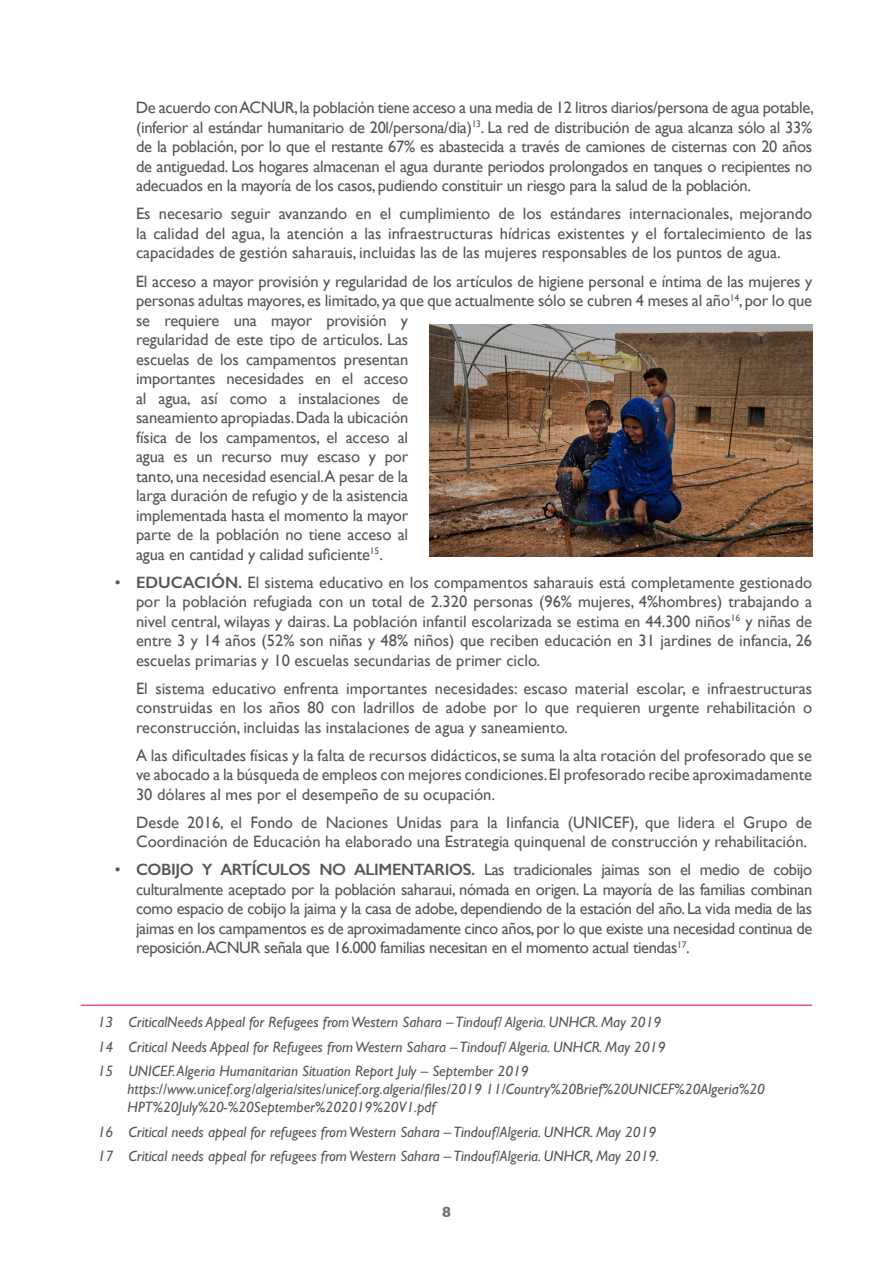
<style>
.page{position:relative;width:893px;height:1263px;background:#fff}
.page>*{position:absolute;margin:0;border:0;box-sizing:border-box;transform-origin:0 0}
.t1{font:16.5px/19.5px "Gill Sans";letter-spacing:-.01em;color:#575756;text-align:justify}
.t2{font:italic 15px/24.3px "Gill Sans";color:#575756}
.t3{font:700 15px "Gill Sans";color:#706f6f}
.s1{font-weight:600}
</style>
<div class="page">
<img style="left:429px;top:324px;width:384px;height:233px">
<hr style="left:81px;top:1005px;width:731px;height:1px;background:#da0032">
<p class="t1" style="left:136px;top:98px;width:680px">De acuerdo con ACNUR, la población tiene acceso a una media de 12 litros diarios/persona de agua potable, (inferior al estándar humanitario de 20l/persona/dia)<sup>13</sup>. La red de distribución de agua alcanza sólo al 33% de la población, por lo que el restante 67% es abastecida a través de camiones de cisternas con 20 años de antiguedad. Los hogares almacenan el agua durante periodos prolongados en tanques o recipientes no adecuados en la mayoría de los casos, pudiendo constituir un riesgo para la salud de la población.</p>
<p class="t1" style="left:136px;top:204px;width:678px">Es necesario seguir avanzando en el cumplimiento de los estándares internacionales, mejorando la calidad del agua, la atención a las infraestructuras hídricas existentes y el fortalecimiento de las capacidades de gestión saharauis, incluidas las de las mujeres responsables de los puntos de agua.</p>
<p class="t1" style="left:136px;top:271px;width:678px;text-align:left">El acceso a mayor provisión y regularidad de los artículos de higiene personal e íntima de las mujeres y personas adultas mayores, es limitado, ya que que actualmente sólo se cubren 4 meses al año<sup>14</sup>, por lo que se requiere una mayor provisión y<br>regularidad de este tipo de articulos. Las<br>escuelas de los campamentos presentan<br>importantes necesidades en el acceso<br>al agua, así como a instalaciones de<br>saneamiento apropiadas. Dada la ubicación<br>física de los campamentos, el acceso al<br>agua es un recurso muy escaso y por<br>tanto, una necesidad esencial.A pesar de la<br>larga duración de refugio y de la asistencia<br>implementada hasta el momento la mayor<br>parte de la población no tiene acceso al<br>agua en cantidad y calidad suficiente<sup>15</sup>.</p>
<p class="t1" style="left:136px;top:572px;width:678px;text-indent:-21px">• <span class="s1">EDUCACIÓN.</span> El sistema educativo en los compamentos saharauis está completamente gestionado por la población refugiada con un total de 2.320 personas (96% mujeres, 4%hombres) trabajando a nivel central, wilayas y dairas. La población infantil escolarizada se estima en 44.300 niños<sup>16</sup> y niñas de entre 3 y 14 años (52% son niñas y 48% niños) que reciben educación en 31 jardines de infancia, 26 escuelas primarias y 10 escuelas secundarias de primer ciclo.</p>
<p class="t1" style="left:136px;top:678px;width:678px">El sistema educativo enfrenta importantes necesidades: escaso material escolar, e infraestructuras construidas en los años 80 con ladrillos de adobe por lo que requieren urgente rehabilitación o reconstrucción, incluidas las instalaciones de agua y saneamiento.</p>
<p class="t1" style="left:136px;top:745px;width:678px">A las dificultades físicas y la falta de recursos didácticos, se suma la alta rotación del profesorado que se ve abocado a la búsqueda de empleos con mejores condiciones. El profesorado recibe aproximadamente 30 dólares al mes por el desempeño de su ocupación.</p>
<p class="t1" style="left:136px;top:812px;width:678px">Desde 2016, el Fondo de Naciones Unidas para la Iinfancia (UNICEF), que lidera el Grupo de<br>Coordinación de Educación ha elaborado una Estrategia quinquenal de construcción y rehabilitación.</p>
<p class="t1" style="left:136px;top:859px;width:678px;text-indent:-21px">• <span class="s1">COBIJO Y ARTÍCULOS NO ALIMENTARIOS.</span> Las tradicionales jaimas son el medio de cobijo culturalmente aceptado por la población saharaui, nómada en origen. La mayoría de las familias combinan como espacio de cobijo la jaima y la casa de adobe, dependiendo de la estación del año. La vida media de las jaimas en los campamentos es de aproximadamente cinco años, por lo que existe una necesidad continua de reposición.ACNUR señala que 16.000 familias necesitan en el momento actual tiendas<sup>17</sup>.</p>
<p class="t2" style="left:98px;top:1010px;width:569px">13 CriticalNeeds Appeal for Refugees fromWestern Sahara – Tindouf/ Algeria. UNHCR. May 2019<br>14 Critical Needs Appeal for Refugees fromWestern Sahara – Tindouf/ Algeria. UNHCR. May 2019<br>15 UNICEF.Algeria Humanitarian Situation Report July – September 2019</p>
<p class="t2" style="left:128px;top:1080px;width:639px;line-height:18px">https://www.unicef.org/algeria/sites/unicef.org.algeria/files/2019 11/Country%20Brief%20UNICEF%20Algeria%20<br>HPT%20July%20-%20September%202019%20V1.pdf</p>
<p class="t2" style="left:98px;top:1119px;width:563px">16 Critical needs appeal for refugees fromWestern Sahara – Tindouf/Algeria. UNHCR. May 2019<br>17 Critical needs appeal for refugees fromWestern Sahara – Tindouf/Algeria. UNHCR, May 2019.</p>
<p class="t3" style="left:442px;top:1200px;width:10px">8</p>
</div>
